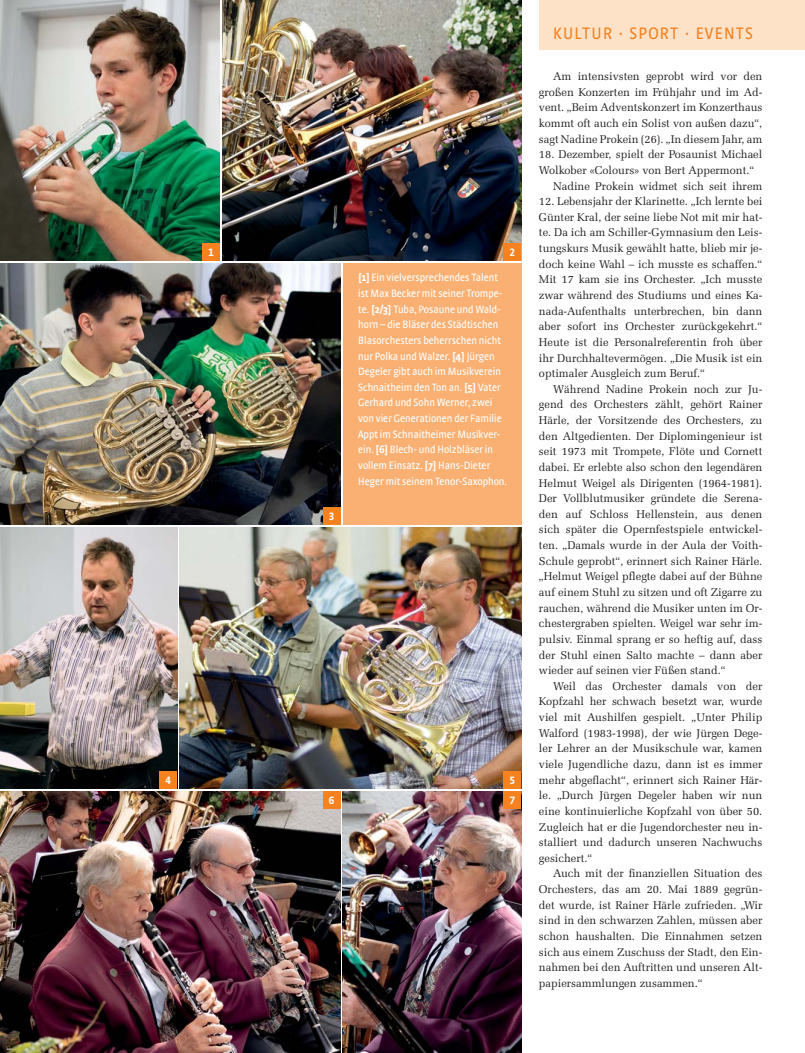
<style>
.page{position:relative;width:805px;height:1053px;background:#fff}
.page>*{position:absolute;margin:0;border:0;box-sizing:border-box;transform-origin:0 0}
.t1{font:17.5px "Strada Cond";letter-spacing:.07em;color:#f5821f}
.t2{font:11.25px/15.6px "Zapf Elliptical 711 BT";color:#231f20;text-align:justify}
.t3{font:11.25px/15.6px "Strada Cond";color:#fff}
.t4{font:700 11.25px "Strada Cond TF";color:#fff}
.s1{font-weight:700}
</style>
<div class="page">
<img style="left:180px;top:527px;width:341px;height:261px">
<div style="left:343px;top:263px;width:178px;height:261px;background:#fab072"></div>
<img style="left:222px;top:0;width:299px;height:261px">
<img style="left:0;top:263px;width:340px;height:261px">
<img style="left:343px;top:791px;width:178px;height:261px">
<img style="left:0;top:0;width:220px;height:261px">
<img style="left:0;top:527px;width:177px;height:261px">
<div style="left:539px;top:0;width:265px;height:50px;background:#fee2c8"></div>
<div style="left:202px;top:243px;width:18px;height:18px;background:#f5821f"></div>
<div style="left:503px;top:243px;width:18px;height:18px;background:#f5821f"></div>
<div style="left:322px;top:507px;width:18px;height:17px;background:#f5821f"></div>
<div style="left:159px;top:770px;width:18px;height:18px;background:#f5821f"></div>
<div style="left:503px;top:770px;width:18px;height:18px;background:#f5821f"></div>
<div style="left:503px;top:791px;width:18px;height:17px;background:#f5821f"></div>
<img style="left:0;top:791px;width:340px;height:261px">
<div style="left:322px;top:791px;width:18px;height:17px;background:#f5821f"></div>
<p class="t4" style="left:208px;top:248px;width:7px">1</p>
<p class="t4" style="left:509px;top:248px;width:7px">2</p>
<p class="t4" style="left:328px;top:512px;width:7px">3</p>
<p class="t3" style="left:358px;top:271px;width:150px"><span class="s1">[1]</span> Ein vielversprechendes Talent ist Max Becker mit seiner Trompe&shy;te. <span class="s1">[2/3]</span> Tuba, Posaune und Wald&shy;horn – die Bläser des Städtischen Blasorchesters beherrschen nicht nur Polka und Walzer. <span class="s1">[4]</span> Jürgen Degeler gibt auch im Musikverein Schnaitheim den Ton an. <span class="s1">[5]</span> Vater Gerhard und Sohn Werner, zwei von vier Generationen der Familie Appt im Schnaitheimer Musikver&shy;ein. <span class="s1">[6]</span> Blech- und Holzbläser in vollem Einsatz. <span class="s1">[7]</span> Hans-Dieter Heger mit seinem Tenor-Saxophon.</p>
<p class="t4" style="left:165px;top:776px;width:7px">4</p>
<p class="t4" style="left:509px;top:776px;width:7px">5</p>
<p class="t4" style="left:328px;top:796px;width:7px">6</p>
<p class="t4" style="left:509px;top:796px;width:7px">7</p>
<h1 class="t1" style="left:553px;top:27px;width:201px">KULTUR · SPORT · EVENTS</h1>
<p class="t2" style="left:539px;top:69px;width:225px;text-indent:14px">Am intensivsten geprobt wird vor den großen Konzerten im Frühjahr und im Ad&shy;vent. „Beim Adventskonzert im Konzerthaus kommt oft auch ein Solist von außen dazu“, sagt Nadine Prokein (26). „In diesem Jahr, am</p>
<p class="t2" style="left:539px;top:147px;width:225px">18. Dezember, spielt der Posaunist Michael</p>
<p class="t2" style="left:539px;top:163px;width:217px">Wolkober «Colours» von Bert Appermont.“</p>
<p class="t2" style="left:553px;top:178px;width:211px">Nadine Prokein widmet sich seit ihrem</p>
<p class="t2" style="left:539px;top:194px;width:225px">12. Lebensjahr der Klarinette. „Ich lernte bei Günter Kral, der seine liebe Not mit mir hat&shy;te. Da ich am Schiller-Gymnasium den Leis&shy;tungskurs Musik gewählt hatte, blieb mir je&shy;doch keine Wahl – ich musste es schaffen.“ Mit 17 kam sie ins Orchester. „Ich musste zwar während des Studiums und eines Ka&shy;nada-Aufenthalts unterbrechen, bin dann aber sofort ins Orchester zurückgekehrt.“ Heute ist die Personalreferentin froh über ihr Durchhaltevermögen. „Die Musik ist ein optimaler Ausgleich zum Beruf.“</p>
<p class="t2" style="left:539px;top:381px;width:225px;text-indent:14px">Während Nadine Prokein noch zur Ju&shy;gend des Orchesters zählt, gehört Rainer Härle, der Vorsitzende des Orchesters, zu den Altgedienten. Der Diplomingenieur ist seit 1973 mit Trompete, Flöte und Cornett dabei. Er erlebte also schon den legendären Helmut Weigel als Dirigenten (1964-1981).<br>Der Vollblutmusiker gründete die Serena&shy;den auf Schloss Hellenstein, aus denen sich später die Opernfestspiele entwickel&shy;ten. „Damals wurde in der Aula der Voith-Schule geprobt“, erinnert sich Rainer Härle. „Helmut Weigel pflegte dabei auf der Bühne auf einem Stuhl zu sitzen und oft Zigarre zu rauchen, während die Musiker unten im Or&shy;chestergraben spielten. Weigel war sehr im&shy;pulsiv. Einmal sprang er so heftig auf, dass der Stuhl einen Salto machte – dann aber wieder auf seinen vier Füßen stand.“</p>
<p class="t2" style="left:539px;top:678px;width:225px;text-indent:14px">Weil das Orchester damals von der Kopfzahl her schwach besetzt war, wurde viel mit Aushilfen gespielt. „Unter Philip Walford (1983-1998), der wie Jürgen Dege&shy;ler Lehrer an der Musikschule war, kamen viele Jugendliche dazu, dann ist es immer mehr abgeflacht“, erinnert sich Rainer Här&shy;le. „Durch Jürgen Degeler haben wir nun eine kontinuierliche Kopfzahl von über 50.<br>Zugleich hat er die Jugendorchester neu in&shy;stalliert und dadurch unseren Nachwuchs gesichert.“</p>
<p class="t2" style="left:539px;top:866px;width:225px;text-indent:14px">Auch mit der finanziellen Situation des Orchesters, das am 20. Mai 1889 gegrün&shy;det wurde, ist Rainer Härle zufrieden. „Wir sind in den schwarzen Zahlen, müssen aber schon haushalten. Die Einnahmen setzen sich aus einem Zuschuss der Stadt, den Ein&shy;nahmen bei den Auftritten und unseren Alt&shy;papiersammlungen zusammen.“</p>
</div>
